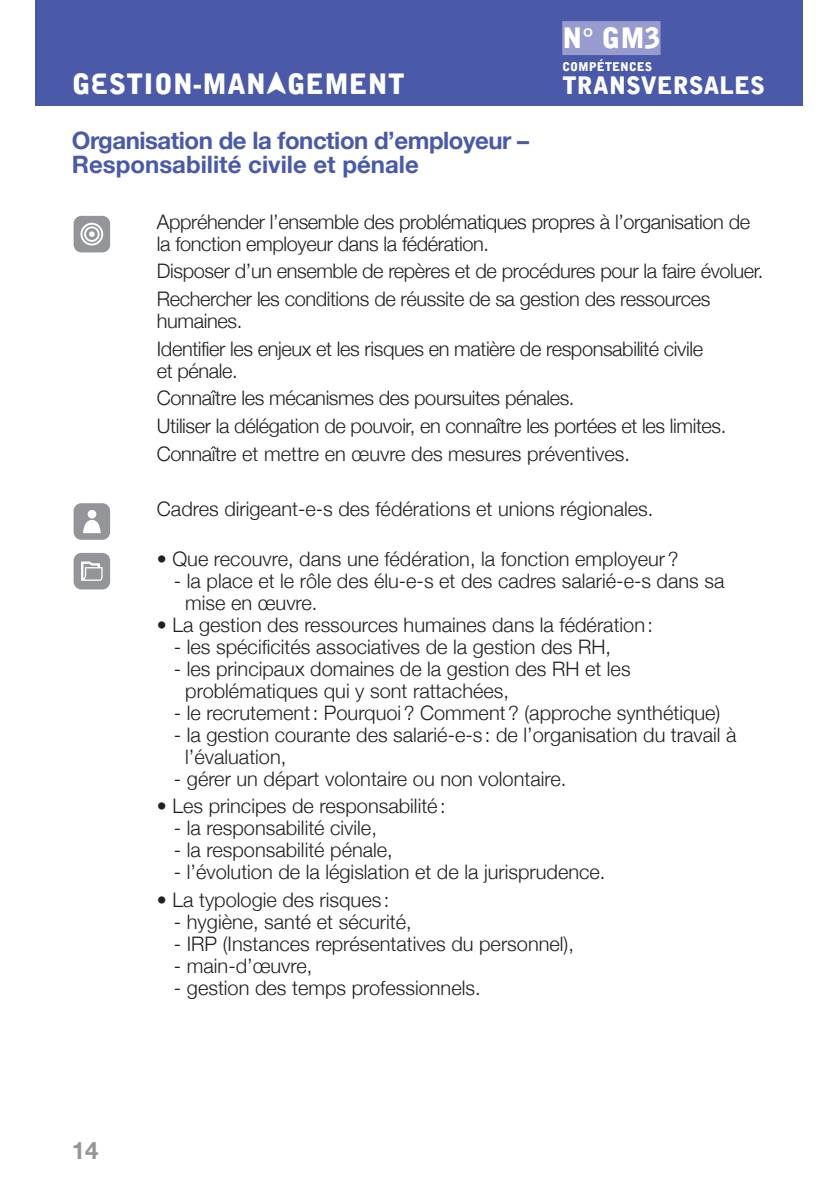
<style>
.page{position:relative;width:840px;height:1190px;background:#fff}
.page>*{position:absolute;margin:0;border:0;box-sizing:border-box;transform-origin:0 0}
.t1{font:28px "Alpha Ligue";color:#fff}
.t2{font:700 24px/24px "Helvetica Neue";letter-spacing:-.02em;color:#4a5aa8}
.t3{font:24px "Alpha Ligue";color:#fff}
.t4{font:700 24px "Helvetica Neue";color:#939598}
.t5{font:300 20px/22px "Helvetica Neue";color:#231f20}
.t6{font:300 20px/27.6px "Helvetica Neue";letter-spacing:-.02em;color:#231f20}
.t7{font:12px "Alpha Ligue";color:#fff}
</style>
<div class="page">
<div style="left:36px;top:0;width:767px;height:105px;background:#4a5aa8"></div>
<svg style="left:74px;top:216px;width:36px;height:36px"></svg>
<svg style="left:74px;top:503px;width:36px;height:37px"></svg>
<svg style="left:74px;top:553px;width:36px;height:36px"></svg>
<div style="left:562px;top:21px;width:99px;height:34px;background:#989bcd"></div>
<h1 class="t1" style="left:562px;top:22px;width:100px">N° GM3</h1>
<p class="t7" style="left:562px;top:60px;width:91px">COMPÉTENCES</p>
<h1 class="t1" style="left:72px;top:68px;width:335px">GESTION-MANAGEMENT</h1>
<p class="t3" style="left:562px;top:72px;width:204px">TRANSVERSALES</p>
<p class="t2" style="left:72px;top:128px;width:459px">Organisation de la fonction d’employeur –<br>Responsabilité civile et pénale</p>
<p class="t6" style="left:157px;top:210px;width:595px;line-height:22px">Appréhender l’ensemble des problématiques propres à l’organisation de la fonction employeur dans la fédération.</p>
<p class="t6" style="left:157px;top:257px;width:608px">Disposer d’un ensemble de repères et de procédures pour la faire évoluer.<br>Rechercher les conditions de réussite de sa gestion des ressources</p>
<p class="t6" style="left:157px;top:307px;width:548px">humaines.<br>Identifier les enjeux et les risques en matière de responsabilité civile</p>
<p class="t6" style="left:157px;top:356px;width:571px">et pénale.<br>Connaître les mécanismes des poursuites pénales.<br>Utiliser la délégation de pouvoir, en connaître les portées et les limites.<br>Connaître et mettre en œuvre des mesures préventives.</p>
<p class="t5" style="left:157px;top:497px;width:498px">Cadres dirigeant-e-s des fédérations et unions régionales.</p>
<p class="t5" style="left:157px;top:547px;width:523px">• Que recouvre, dans une fédération, la fonction employeur ?</p>
<p class="t5" style="left:185px;top:569px;width:541px;text-indent:-11px">- la place et le rôle des élu-e-s et des cadres salarié-e-s dans sa mise en œuvre.</p>
<p class="t5" style="left:157px;top:613px;width:498px">• La gestion des ressources humaines dans la fédération :</p>
<p class="t5" style="left:174px;top:635px;width:439px">- les spécificités associatives de la gestion des RH,</p>
<p class="t5" style="left:185px;top:657px;width:447px;text-indent:-11px">- les principaux domaines de la gestion des RH et les problématiques qui y sont rattachées,</p>
<p class="t5" style="left:174px;top:701px;width:548px">- le recrutement : Pourquoi ? Comment ? (approche synthétique)</p>
<p class="t5" style="left:185px;top:723px;width:553px;text-indent:-11px">- la gestion courante des salarié-e-s : de l’organisation du travail à l’évaluation,</p>
<p class="t5" style="left:174px;top:767px;width:394px">- gérer un départ volontaire ou non volontaire.</p>
<p class="t5" style="left:157px;top:795px;width:290px">• Les principes de responsabilité :</p>
<p class="t5" style="left:174px;top:817px;width:205px">- la responsabilité civile,</p>
<p class="t5" style="left:174px;top:839px;width:220px">- la responsabilité pénale,</p>
<p class="t5" style="left:174px;top:861px;width:433px">- l’évolution de la législation et de la jurisprudence.</p>
<p class="t5" style="left:157px;top:888px;width:234px">• La typologie des risques :</p>
<p class="t5" style="left:174px;top:910px;width:239px">- hygiène, santé et sécurité,</p>
<p class="t5" style="left:174px;top:932px;width:402px">- IRP (Instances représentatives du personnel),</p>
<p class="t5" style="left:174px;top:954px;width:140px">- main-d’œuvre,</p>
<p class="t5" style="left:174px;top:976px;width:308px">- gestion des temps professionnels.</p>
<p class="t4" style="left:72px;top:1136px;width:28px">14</p>
</div>
